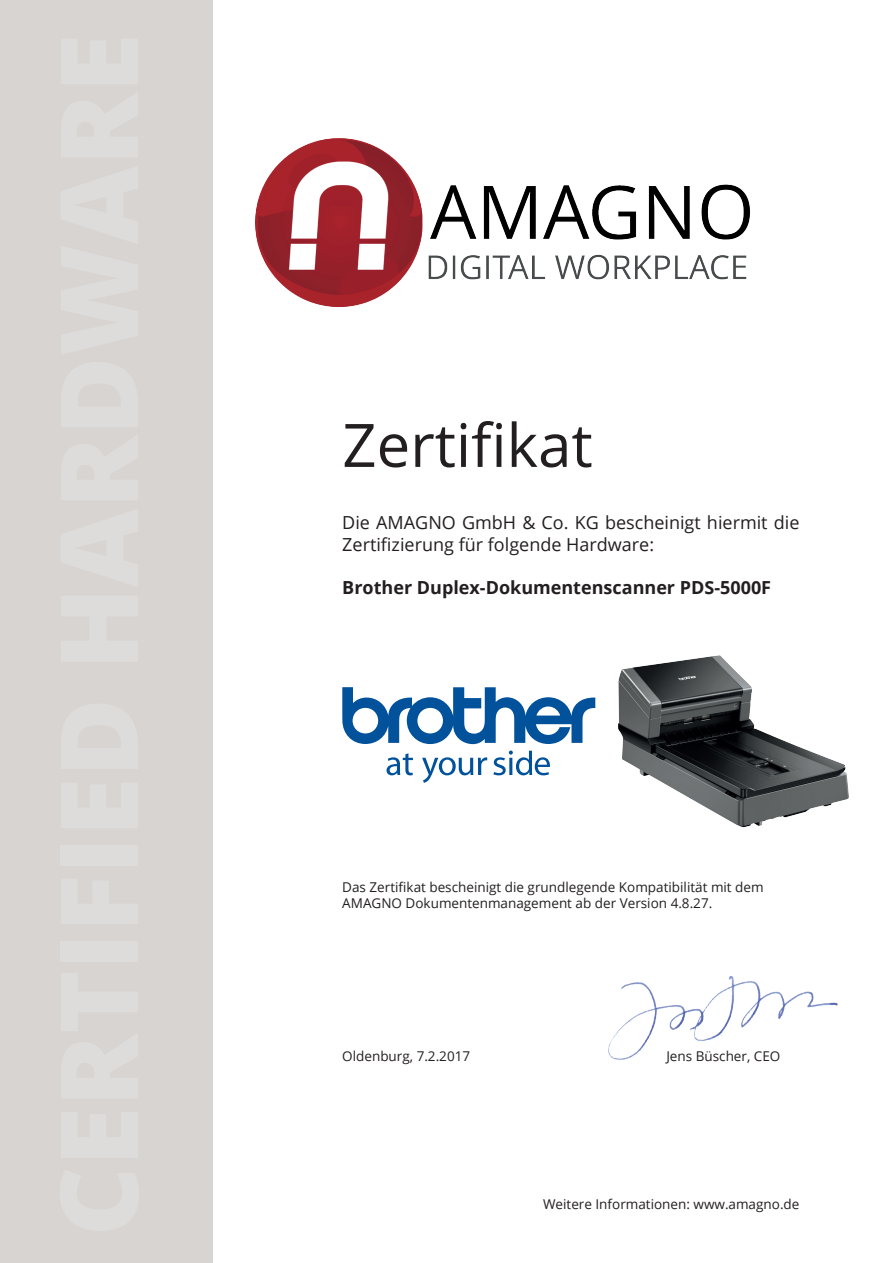
<style>
.page{position:relative;width:893px;height:1263px;background:#fff}
.page>*{position:absolute;margin:0;border:0;box-sizing:border-box;transform-origin:0 0}
.t1{font:60px "Open Sans";color:#231f20}
.t2{font:18px/21.6px "Open Sans";color:#231f20}
.t3{font:700 18px "Open Sans";color:#231f20}
.t4{font:13.5px/16.2px "Open Sans";color:#231f20}
</style>
<div class="page">
<div style="left:0;top:0;width:213px;height:1263px;background:#d7d4d2"></div>
<img style="left:255px;top:139px;width:495px;height:167px">
<svg style="left:342px;top:687px;width:249px;height:57px"></svg>
<svg style="left:386px;top:753px;width:27px;height:22px"></svg>
<svg style="left:422px;top:757px;width:65px;height:26px"></svg>
<svg style="left:493px;top:750px;width:57px;height:25px"></svg>
<img style="left:591px;top:655px;width:258px;height:173px">
<img style="left:608px;top:976px;width:230px;height:84px">
<h1 class="t1" style="left:342px;top:404px;width:252px">Zertifikat</h1>
<h2 class="t2" style="left:342px;top:512px;width:459px">Die AMAGNO GmbH &amp; Co. KG bescheinigt hiermit die<br>Zertifizierung für folgende Hardware:</h2>
<h2 class="t3" style="left:342px;top:575px;width:430px">Brother Duplex-Dokumentenscanner PDS-5000F</h2>
<p class="t4" style="left:342px;top:878px;width:423px">Das Zertifikat bescheinigt die grundlegende Kompatibilität mit dem<br>AMAGNO Dokumentenmanagement ab der Version 4.8.27.</p>
<p class="t4" style="left:342px;top:1047px;width:129px">Oldenburg, 7.2.2017</p>
<p class="t4" style="left:666px;top:1047px;width:116px">Jens Büscher, CEO</p>
<p class="t4" style="left:543px;top:1195px;width:258px">Weitere Informationen: www.amagno.de</p>
</div>
